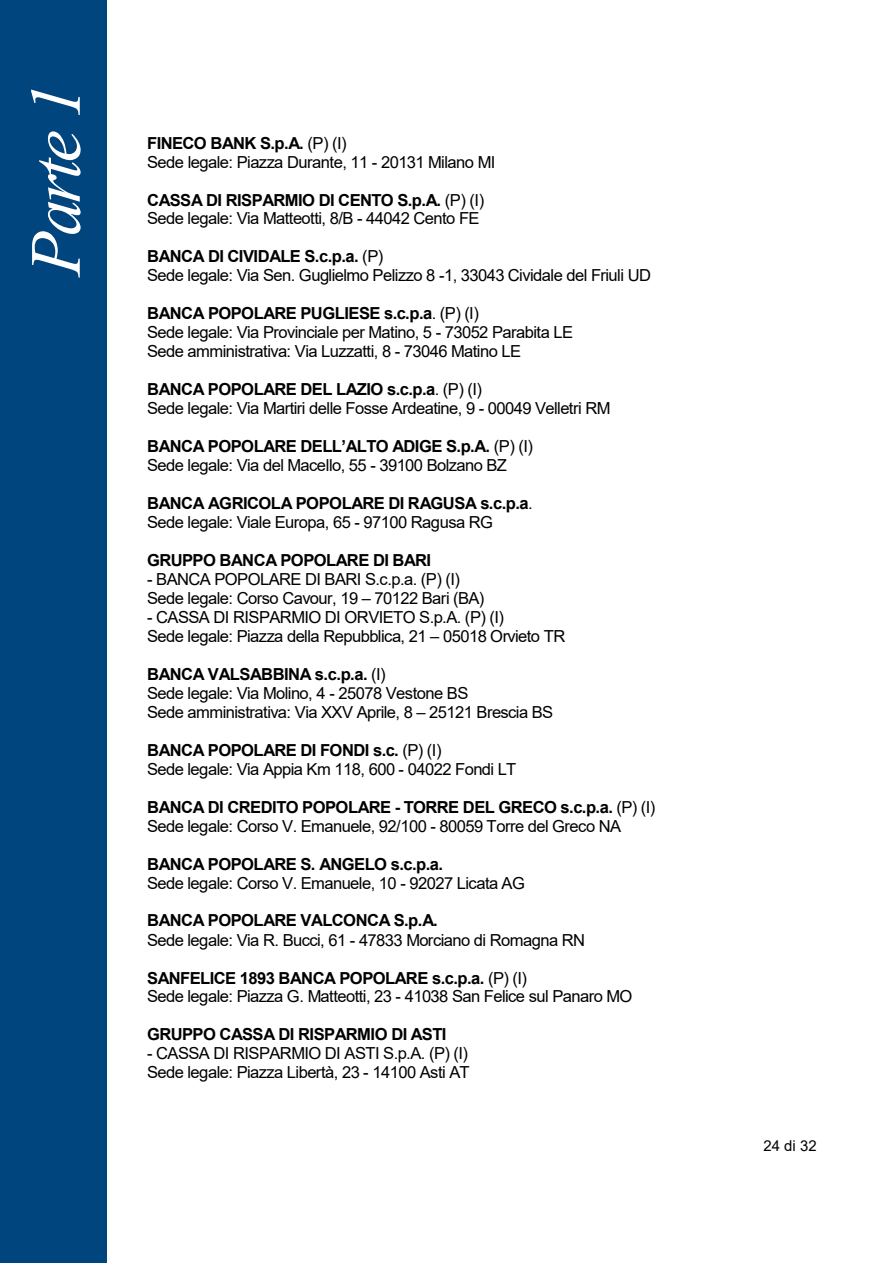
<style>
.page{position:relative;width:893px;height:1263px;background:#fff}
.page>*{position:absolute;margin:0;border:0;box-sizing:border-box;transform-origin:0 0}
.t1{font:italic 72px "Times New Roman";color:#fff}
.t2{font:16.5px/18.9px "Arial";letter-spacing:-.035em;color:#000}
.t3{font:700 16.5px "Arial";letter-spacing:-.035em;color:#000}
.t4{font:15px "Arial";color:#000}
.s1{font-weight:700}
</style>
<div class="page">
<div style="left:0;top:0;width:106px;height:1263px;background:#00457d"></div>
<h1 class="t1" style="left:6px;top:276px;width:194px;rotate:-90deg">Parte 1</h1>
<p class="t2" style="left:147px;top:133px;width:350px"><span class="s1">FINECO BANK S.p.A.</span> (P) (I)<br>Sede legale: Piazza Durante, 11 - 20131 Milano MI</p>
<p class="t2" style="left:147px;top:190px;width:339px"><span class="s1">CASSA DI RISPARMIO DI CENTO S.p.A.</span> (P) (I)<br>Sede legale: Via Matteotti, 8/B - 44042 Cento FE</p>
<p class="t2" style="left:147px;top:247px;width:505px"><span class="s1">BANCA DI CIVIDALE S.c.p.a.</span> (P)<br>Sede legale: Via Sen. Guglielmo Pelizzo 8 -1, 33043 Cividale del Friuli UD</p>
<p class="t2" style="left:147px;top:304px;width:428px"><span class="s1">BANCA POPOLARE PUGLIESE s.c.p.a</span>. (P) (I)<br>Sede legale: Via Provinciale per Matino, 5 - 73052 Parabita LE<br>Sede amministrativa: Via Luzzatti, 8 - 73046 Matino LE</p>
<p class="t2" style="left:147px;top:380px;width:465px"><span class="s1">BANCA POPOLARE DEL LAZIO s.c.p.a</span>. (P) (I)<br>Sede legale: Via Martiri delle Fosse Ardeatine, 9 - 00049 Velletri RM</p>
<p class="t2" style="left:147px;top:437px;width:387px"><span class="s1">BANCA POPOLARE DELL’ALTO ADIGE S.p.A.</span> (P) (I)<br>Sede legale: Via del Macello, 55 - 39100 Bolzano BZ</p>
<p class="t2" style="left:147px;top:494px;width:387px"><span class="s1">BANCA AGRICOLA POPOLARE DI RAGUSA s.c.p.a</span>.<br>Sede legale: Viale Europa, 65 - 97100 Ragusa RG</p>
<p class="t3" style="left:147px;top:549px;width:285px">GRUPPO BANCA POPOLARE DI BARI</p>
<p class="t2" style="left:147px;top:570px;width:339px">- BANCA POPOLARE DI BARI S.c.p.a. (P) (I)<br>Sede legale: Corso Cavour, 19 – 70122 Bari (BA)</p>
<p class="t2" style="left:147px;top:608px;width:420px">- CASSA DI RISPARMIO DI ORVIETO S.p.A. (P) (I)<br>Sede legale: Piazza della Repubblica, 21 – 05018 Orvieto TR</p>
<p class="t2" style="left:147px;top:664px;width:408px"><span class="s1">BANCA VALSABBINA s.c.p.a.</span> (I)<br>Sede legale: Via Molino, 4 - 25078 Vestone BS<br>Sede amministrativa: Via XXV Aprile, 8 – 25121 Brescia BS</p>
<p class="t2" style="left:147px;top:740px;width:371px"><span class="s1">BANCA POPOLARE DI FONDI s.c.</span> (P) (I)<br>Sede legale: Via Appia Km 118, 600 - 04022 Fondi LT</p>
<p class="t2" style="left:147px;top:797px;width:510px"><span class="s1">BANCA DI CREDITO POPOLARE - TORRE DEL GRECO s.c.p.a.</span> (P) (I)<br>Sede legale: Corso V. Emanuele, 92/100 - 80059 Torre del Greco NA</p>
<p class="t3" style="left:147px;top:853px;width:297px">BANCA POPOLARE S. ANGELO s.c.p.a.</p>
<p class="t2" style="left:147px;top:873px;width:379px">Sede legale: Corso V. Emanuele, 10 - 92027 Licata AG</p>
<p class="t3" style="left:147px;top:910px;width:292px">BANCA POPOLARE VALCONCA S.p.A.</p>
<p class="t2" style="left:147px;top:930px;width:439px">Sede legale: Via R. Bucci, 61 - 47833 Morciano di Romagna RN</p>
<p class="t2" style="left:147px;top:968px;width:487px"><span class="s1">SANFELICE 1893 BANCA POPOLARE s.c.p.a.</span> (P) (I)<br>Sede legale: Piazza G. Matteotti, 23 - 41038 San Felice sul Panaro MO</p>
<p class="t3" style="left:147px;top:1024px;width:301px">GRUPPO CASSA DI RISPARMIO DI ASTI</p>
<p class="t2" style="left:147px;top:1044px;width:324px">- CASSA DI RISPARMIO DI ASTI S.p.A. (P) (I)<br>Sede legale: Piazza Libertà, 23 - 14100 Asti AT</p>
<p class="t4" style="left:763px;top:1135px;width:55px">24 di 32</p>
</div>
